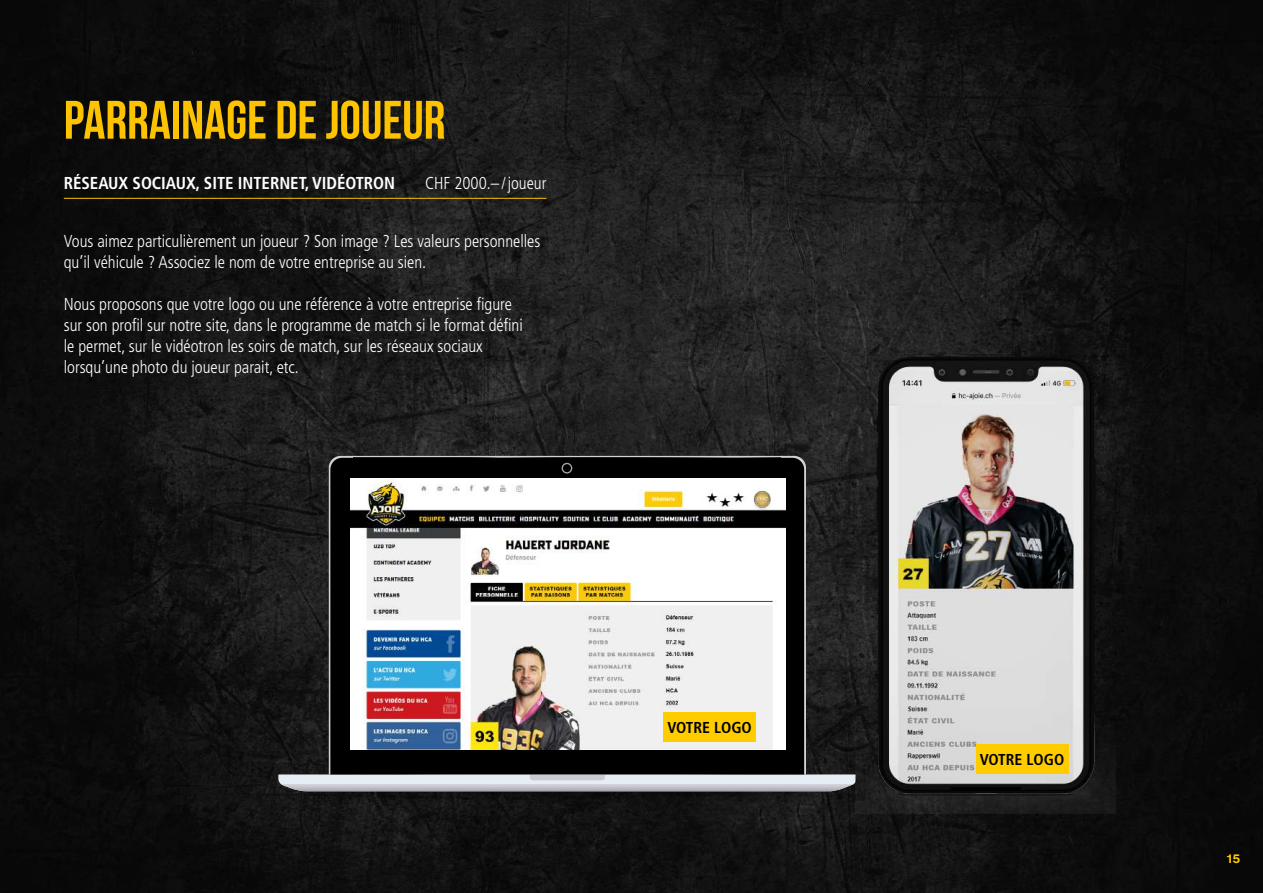
<style>
.page{position:relative;width:1263px;height:893px;background:#fff}
.page>*{position:absolute;margin:0;border:0;box-sizing:border-box;transform-origin:0 0}
.t1{font:700 54px "Bebas Neue";color:#fdc300}
.t2{font:300 condensed 17.25px/21px "Frutiger LT Std";color:#fff}
.t3{font:700 condensed 17.25px "Frutiger LT Std";color:#fff}
.t4{font:700 condensed 15.75px "Frutiger LT Std";color:#000}
.t5{font:700 12px "Helvetica Now Text";color:#fecb04}
</style>
<div class="page">
<img style="left:0;top:0;width:1263px;height:893px">
<hr style="left:64px;top:198px;width:482px;height:1px;background:#fdc300">
<img style="left:855px;top:344px;width:260px;height:469px">
<div style="left:976px;top:744px;width:92px;height:30px;background:#fc0"></div>
<div style="left:294px;top:770px;width:542px;height:38px;background:#000;opacity:.55"></div>
<svg style="left:278px;top:774px;width:578px;height:17px;background:#cbced5"></svg>
<div style="left:330px;top:458px;width:474px;height:316px;background:#000"></div>
<svg style="left:562px;top:463px;width:10px;height:11px"></svg>
<img style="left:351px;top:479px;width:435px;height:270px">
<div style="left:663px;top:712px;width:93px;height:30px;background:#fc0"></div>
<h1 class="t1" style="left:64px;top:90px;width:383px">PARRAINAGE DE JOUEUR</h1>
<p class="t3" style="left:64px;top:173px;width:333px">RÉSEAUX SOCIAUX, SITE INTERNET, VIDÉOTRON</p>
<p class="t2" style="left:425px;top:173px;width:123px">CHF 2000.–/joueur</p>
<p class="t2" style="left:64px;top:230px;width:478px">Vous aimez particulièrement un joueur ? Son image ? Les valeurs personnelles qu’il véhicule ? Associez le nom de votre entreprise au sien.</p>
<p class="t2" style="left:64px;top:293px;width:460px">Nous proposons que votre logo ou une référence à votre entreprise figure sur son profil sur notre site, dans le programme de match si le format défini le permet, sur le vidéotron les soirs de match, sur les réseaux sociaux lorsqu’une photo du joueur parait, etc.</p>
<p class="t4" style="left:667px;top:718px;width:86px">VOTRE LOGO</p>
<p class="t4" style="left:980px;top:750px;width:86px">VOTRE LOGO</p>
<p class="t5" style="left:1227px;top:851px;width:15px">15</p>
</div>
